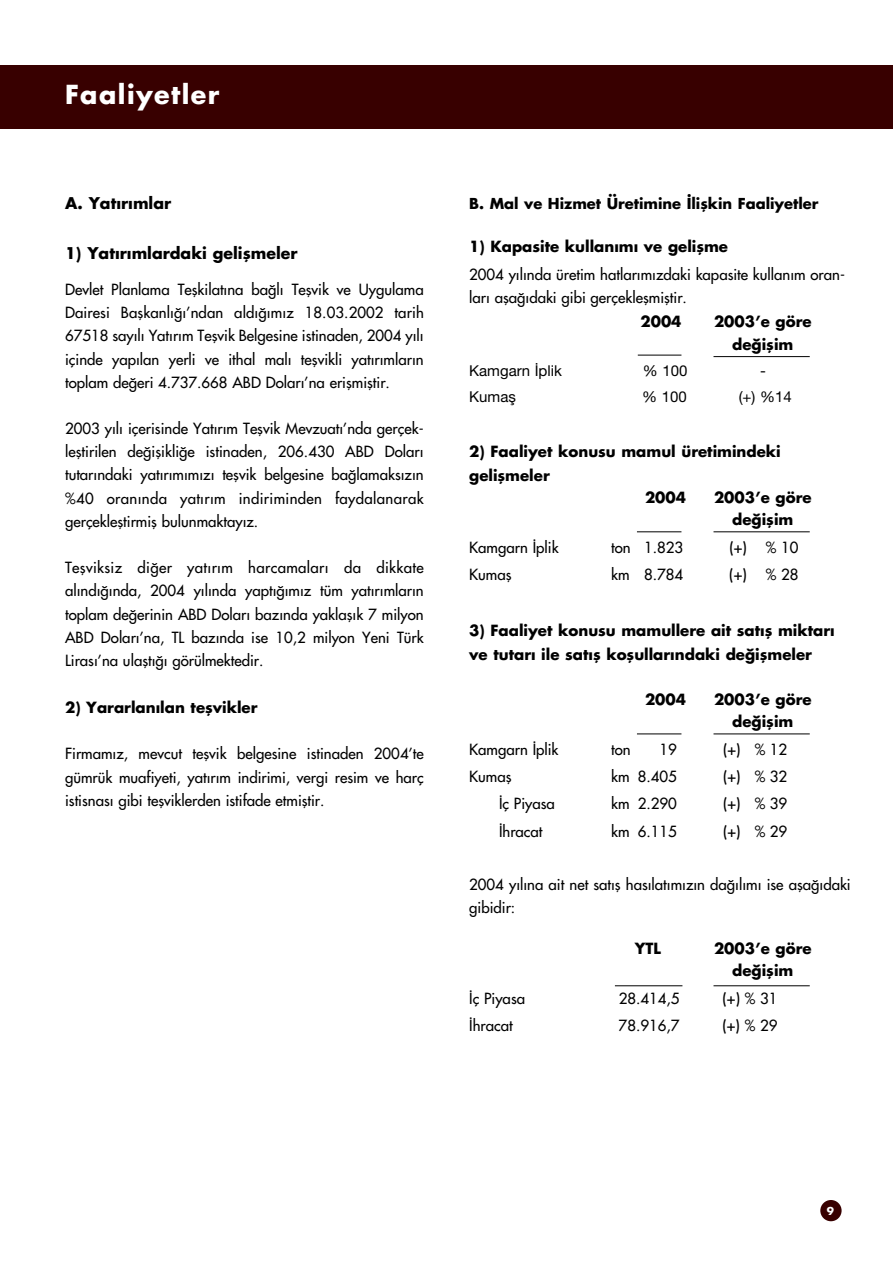
<style>
.page{position:relative;width:893px;height:1263px;background:#fff}
.page>*{position:absolute;margin:0;border:0;box-sizing:border-box;transform-origin:0 0}
.t1{font:25.5px "Futura T Bold";letter-spacing:.055em;color:#fff}
.t2{font:15.75px "Futura T Bold";color:#000}
.t3{font:15px/23.2px "Futura T";color:#000;text-align:justify}
.t4{font:15px/22.2px "Futura T Bold";color:#000;text-align:center}
.t5{font:15px "Helvetica T";color:#000}
.t6{font:14.7px "Futura T Bold";color:#000}
.t7{font:10.5px "Futura T Bold";color:#fff}
.s1{font-family:"Futura T Bold"}
</style>
<div class="page">
<div style="left:0;top:65px;width:892px;height:63px;background:#380000"></div>
<hr style="left:637px;top:531px;width:44px;height:1px;background:#000">
<hr style="left:713px;top:531px;width:96px;height:1px;background:#000">
<hr style="left:637px;top:355px;width:44px;height:1px;background:#000">
<hr style="left:713px;top:356px;width:96px;height:1px;background:#000">
<hr style="left:637px;top:734px;width:44px;height:1px;background:#000">
<hr style="left:713px;top:734px;width:96px;height:1px;background:#000">
<hr style="left:615px;top:985px;width:67px;height:1px;background:#000">
<hr style="left:713px;top:985px;width:96px;height:1px;background:#000">
<div style="left:820px;top:1200px;width:21px;height:21px;background:#380000;border-radius:50%"></div>
<p class="t1" style="left:65px;top:83px;width:156px">Faaliyetler</p>
<p class="t2" style="left:65px;top:196px;width:108px">A. Yat›r›mlar</p>
<p class="t2" style="left:65px;top:245px;width:234px">1) Yat›r›mlardaki geliflmeler</p>
<p class="t3" style="left:65px;top:279px;width:360px">Devlet Planlama Teflkilat›na ba¤l› Teflvik ve Uygulama Dairesi Baflkanl›¤›’ndan ald›¤›m›z 18.03.2002 tarih 67518 say›l› Yat›r›m Teflvik Belgesine istinaden, 2004 y›l› içinde yap›lan yerli ve ithal mal› teflvikli yat›r›mlar›n toplam de¤eri 4.737.668 ABD Dolar›’na eriflmifltir.</p>
<p class="t3" style="left:65px;top:418px;width:360px">2003 y›l› içerisinde Yat›r›m Teflvik Mevzuat›’nda gerçek&shy;lefltirilen de¤iflikli¤e istinaden, 206.430 ABD Dolar› tutar›ndaki yat›r›m›m›z› teflvik belgesine ba¤lamaks›z›n %40 oran›nda yat›r›m indiriminden faydalanarak gerçeklefltirmifl bulunmaktay›z.</p>
<p class="t3" style="left:65px;top:557px;width:360px">Teflviksiz di¤er yat›r›m harcamalar› da dikkate al›nd›¤›nda, 2004 y›l›nda yapt›¤›m›z tüm yat›r›mlar›n toplam de¤erinin ABD Dolar› baz›nda yaklafl›k 7 milyon ABD Dolar›’na, TL baz›nda ise 10,2 milyon Yeni Türk Liras›’na ulaflt›¤› görülmektedir.</p>
<p class="t4" style="left:65px;top:698px;width:194px">2) Yararlan›lan teflvikler</p>
<p class="t3" style="left:65px;top:743px;width:360px">Firmam›z, mevcut teflvik belgesine istinaden 2004’te gümrük muafiyeti, yat›r›m indirimi, vergi resim ve harç istisnas› gibi teflviklerden istifade etmifltir.</p>
<p class="t6" style="left:469px;top:197px;width:351px">B. Mal ve Hizmet Üretimine ‹liflkin Faaliyetler</p>
<p class="t3" style="left:469px;top:234px;width:377px;line-height:27.5px"><span class="s1">1) Kapasite kullan›m› ve geliflme<br></span>2004 y›l›nda üretim hatlar›m›zdaki kapasite kullan›m oran-</p>
<p class="t3" style="left:640px;top:286px;width:48px;line-height:24.5px;text-indent:-171px">lar› afla¤›daki gibi gerçekleflmifltir.<br><span class="s1">2004</span></p>
<p class="t4" style="left:714px;top:312px;width:99px">2003’e göre de¤iflim</p>
<p class="t5" style="left:469px;top:365px;width:94px">Kamgarn ‹plik</p>
<p class="t5" style="left:643px;top:365px;width:46px">% 100</p>
<p class="t5" style="left:760px;top:365px;width:7px">-</p>
<p class="t5" style="left:469px;top:391px;width:48px">Kumafl</p>
<p class="t5" style="left:642px;top:391px;width:46px">% 100</p>
<p class="t5" style="left:738px;top:391px;width:55px">(+) %14</p>
<p class="t4" style="left:469px;top:441px;width:313px;line-height:24px;text-align:left">2) Faaliyet konusu mamul üretimindeki geliflmeler</p>
<p class="t4" style="left:645px;top:488px;width:43px">2004</p>
<p class="t4" style="left:714px;top:488px;width:99px">2003’e göre de¤iflim</p>
<p class="t3" style="left:469px;top:537px;width:91px">Kamgarn ‹plik</p>
<p class="t3" style="left:611px;top:537px;width:73px">ton 1.823</p>
<p class="t3" style="left:729px;top:537px;width:19px">(+)</p>
<p class="t3" style="left:765px;top:537px;width:34px">% 10</p>
<p class="t3" style="left:469px;top:564px;width:44px">Kumafl</p>
<p class="t3" style="left:611px;top:564px;width:73px">km 8.784</p>
<p class="t3" style="left:729px;top:564px;width:19px">(+)</p>
<p class="t3" style="left:765px;top:564px;width:34px">% 28</p>
<p class="t4" style="left:469px;top:620px;width:367px;line-height:24px;text-align:left">3) Faaliyet konusu mamullere ait sat›fl miktar› ve tutar› ile sat›fl koflullar›ndaki de¤iflmeler</p>
<p class="t4" style="left:645px;top:689px;width:43px">2004</p>
<p class="t4" style="left:714px;top:689px;width:99px">2003’e göre de¤iflim</p>
<p class="t3" style="left:469px;top:738px;width:91px">Kamgarn ‹plik</p>
<p class="t3" style="left:611px;top:738px;width:21px">ton</p>
<p class="t3" style="left:659px;top:738px;width:19px">19</p>
<p class="t3" style="left:723px;top:738px;width:66px">(+) % 12</p>
<p class="t3" style="left:469px;top:766px;width:44px">Kumafl</p>
<p class="t3" style="left:611px;top:766px;width:67px">km 8.405</p>
<p class="t3" style="left:723px;top:766px;width:66px">(+) % 32</p>
<p class="t3" style="left:499px;top:793px;width:57px">‹ç Piyasa</p>
<p class="t3" style="left:611px;top:793px;width:67px">km 2.290</p>
<p class="t3" style="left:723px;top:793px;width:66px">(+) % 39</p>
<p class="t3" style="left:499px;top:821px;width:45px">‹hracat</p>
<p class="t3" style="left:611px;top:821px;width:67px">km 6.115</p>
<p class="t3" style="left:723px;top:821px;width:66px">(+) % 29</p>
<p class="t3" style="left:469px;top:874px;width:383px">2004 y›l›na ait net sat›fl has›lat›m›z›n da¤›l›m› ise afla¤›daki gibidir:</p>
<p class="t4" style="left:634px;top:939px;width:28px">YTL</p>
<p class="t4" style="left:714px;top:939px;width:99px">2003’e göre de¤iflim</p>
<p class="t3" style="left:469px;top:988px;width:57px">‹ç Piyasa</p>
<p class="t3" style="left:618px;top:988px;width:62px">28.414,5</p>
<p class="t3" style="left:722px;top:988px;width:56px">(+) % 31</p>
<p class="t3" style="left:469px;top:1015px;width:45px">‹hracat</p>
<p class="t3" style="left:618px;top:1015px;width:62px">78.916,7</p>
<p class="t3" style="left:722px;top:1015px;width:56px">(+) % 29</p>
<p class="t7" style="left:826px;top:1206px;width:9px">9</p>
</div>
